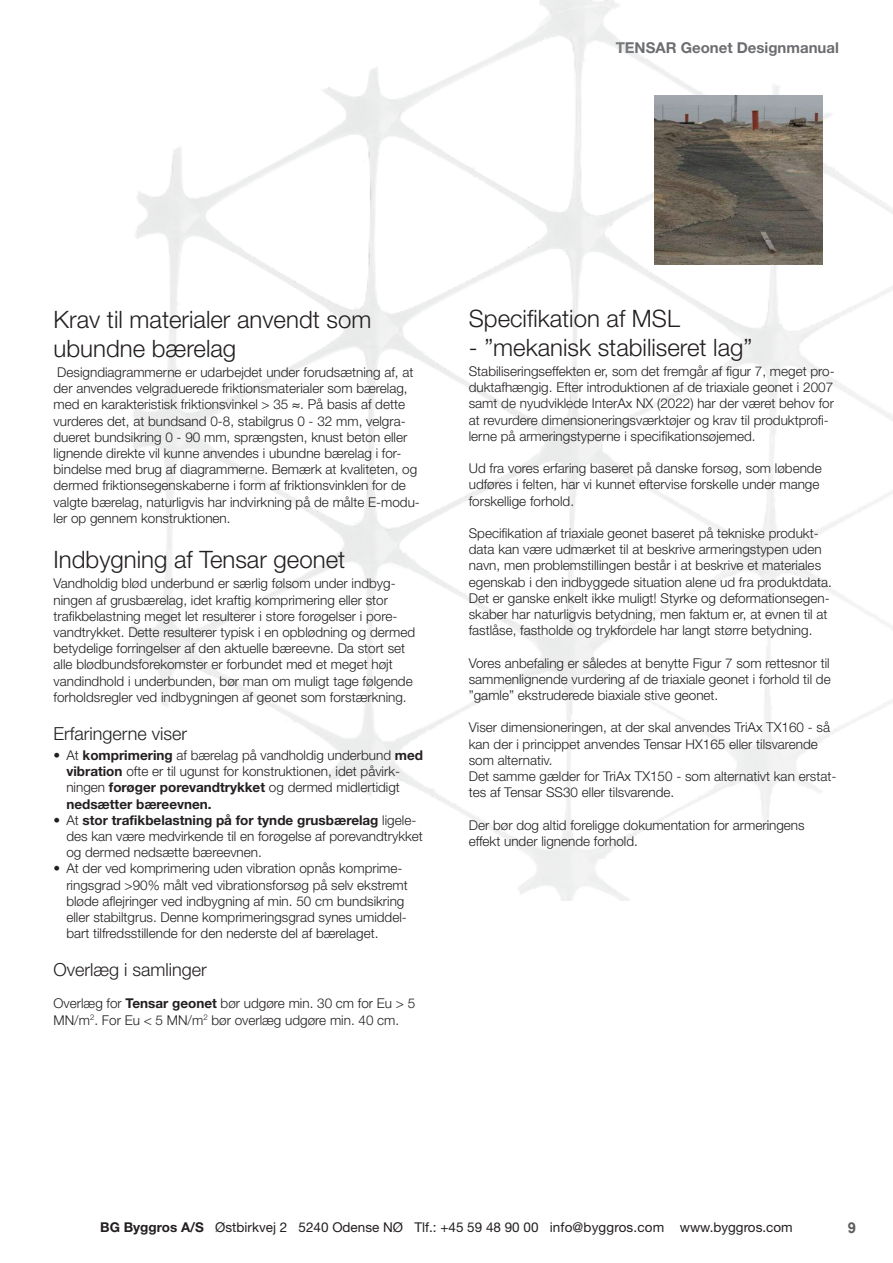
<style>
.page{position:relative;width:893px;height:1263px;background:#fff}
.page>*{position:absolute;margin:0;border:0;box-sizing:border-box;transform-origin:0 0}
.t1{font:300 24px/28.8px "Helvetica Neue LT Pro";color:#231f20}
.t2{font:300 18px "Helvetica Neue LT Pro";color:#231f20}
.t3{font:700 15px "Helvetica Neue LT Pro";color:#6c6d70}
.t4{font:700 15px "Arial";color:#5f5f62}
.t5{font:300 13.5px/16.2px "Helvetica Neue LT Pro";color:#231f20}
.t6{font:13.5px "Helvetica Neue LT Pro";color:#231f20}
.s1{font-weight:700}
</style>
<div class="page">
<img style="left:130px;top:0;width:763px;height:900px">
<img style="left:655px;top:95px;width:168px;height:170px">
<p class="t3" style="left:616px;top:39px;width:225px">TENSAR Geonet Designmanual</p>
<h1 class="t1" style="left:54px;top:304px;width:319px">Krav til materialer anvendt som ubundne bærelag</h1>
<p class="t5" style="left:54px;top:364px;width:368px">Designdiagrammerne er udarbejdet under forudsætning af, at der anvendes velgraduerede friktionsmaterialer som bærelag, med en karakteristisk friktionsvinkel &gt; 35 ≈. På basis af dette vurderes det, at bundsand 0-8, stabilgrus 0 - 32 mm, velgra&shy;dueret bundsikring 0 - 90 mm, sprængsten, knust beton eller lignende direkte vil kunne anvendes i ubundne bærelag i for&shy;bindelse med brug af diagrammerne. Bemærk at kvaliteten, og dermed friktionsegenskaberne i form af friktionsvinklen for de valgte bærelag, naturligvis har indvirkning på de målte E-modu&shy;ler op gennem konstruktionen.</p>
<h1 class="t1" style="left:54px;top:544px;width:293px">Indbygning af Tensar geonet</h1>
<p class="t5" style="left:54px;top:575px;width:363px">Vandholdig blød underbund er særlig følsom under indbyg&shy;ningen af grusbærelag, idet kraftig komprimering eller stor trafikbelastning meget let resulterer i store forøgelser i pore&shy;vandtrykket. Dette resulterer typisk i en opblødning og dermed betydelige forringelser af den aktuelle bæreevne. Da stort set alle blødbundsforekomster er forbundet med et meget højt vandindhold i underbunden, bør man om muligt tage følgende forholdsregler ved indbygningen af geonet som forstærkning.</p>
<h2 class="t2" style="left:54px;top:722px;width:135px">Erfaringerne viser</h2>
<p class="t5" style="left:66px;top:747px;width:358px;text-indent:-13px">• At <span class="s1">komprimering</span> af bærelag på vandholdig underbund <span class="s1">med vibration</span> ofte er til ugunst for konstruktionen, idet påvirk&shy;ningen <span class="s1">forøger porevandtrykket</span> og dermed midlertidigt <span class="s1">nedsætter bæreevnen.</span></p>
<p class="t5" style="left:66px;top:811px;width:358px;text-indent:-13px">• At <span class="s1">stor trafikbelastning på for tynde grusbærelag</span> ligele&shy;des kan være medvirkende til en forøgelse af porevandtrykket og dermed nedsætte bæreevnen.</p>
<p class="t5" style="left:66px;top:860px;width:343px;text-indent:-13px">• At der ved komprimering uden vibration opnås komprime&shy;ringsgrad &gt;90% målt ved vibrationsforsøg på selv ekstremt bløde aflejringer ved indbygning af min. 50 cm bundsikring eller stabiltgrus. Denne komprimeringsgrad synes umiddel&shy;bart tilfredsstillende for den nederste del af bærelaget.</p>
<h2 class="t2" style="left:54px;top:958px;width:155px">Overlæg i samlinger</h2>
<p class="t5" style="left:54px;top:995px;width:363px">Overlæg for <span class="s1">Tensar geonet</span> bør udgøre min. 30 cm for Eu &gt; 5<br>MN/m<sup>2</sup>. For Eu &lt; 5 MN/m<sup>2</sup> bør overlæg udgøre min. 40 cm.</p>
<h1 class="t1" style="left:469px;top:303px;width:213px">Specifikation af MSL</h1>
<h1 class="t1" style="left:469px;top:332px;width:285px">- ”mekanisk stabiliseret lag”</h1>
<p class="t5" style="left:469px;top:363px;width:367px">Stabiliseringseffekten er, som det fremgår af figur 7, meget pro&shy;duktafhængig. Efter introduktionen af de triaxiale geonet i 2007 samt de nyudviklede InterAx NX (2022) har der været behov for at revurdere dimensioneringsværktøjer og krav til produktprofi&shy;lerne på armeringstyperne i specifikationsøjemed.</p>
<p class="t5" style="left:469px;top:460px;width:354px">Ud fra vores erfaring baseret på danske forsøg, som løbende udføres i felten, har vi kunnet eftervise forskelle under mange forskellige forhold.</p>
<p class="t5" style="left:469px;top:525px;width:365px">Specifikation af triaxiale geonet baseret på tekniske produkt&shy;data kan være udmærket til at beskrive armeringstypen uden navn, men problemstillingen består i at beskrive et materiales egenskab i den indbyggede situation alene ud fra produktdata.<br>Det er ganske enkelt ikke muligt! Styrke og deformationsegen&shy;skaber har naturligvis betydning, men faktum er, at evnen til at fastlåse, fastholde og trykfordele har langt større betydning.</p>
<p class="t5" style="left:469px;top:654px;width:363px;text-align:justify">Vores anbefaling er således at benytte Figur 7 som rettesnor til sammenlignende vurdering af de triaxiale geonet i forhold til de ”gamle” ekstruderede biaxiale stive geonet.</p>
<p class="t5" style="left:469px;top:719px;width:369px">Viser dimensioneringen, at der skal anvendes TriAx TX160 - så kan der i princippet anvendes Tensar HX165 eller tilsvarende som alternativ.<br>Det samme gælder for TriAx TX150 - som alternativt kan erstat&shy;tes af Tensar SS30 eller tilsvarende.</p>
<p class="t5" style="left:469px;top:816px;width:337px">Der bør dog altid foreligge dokumentation for armeringens effekt under lignende forhold.</p>
<p class="t6" style="left:100px;top:1219px;width:694px"><span class="s1">BG Byggros A/S</span> Østbirkvej 2 5240 Odense NØ Tlf.: +45 59 48 90 00 info@byggros.com www.byggros.com</p>
<p class="t4" style="left:848px;top:1217px;width:10px">9</p>
</div>
